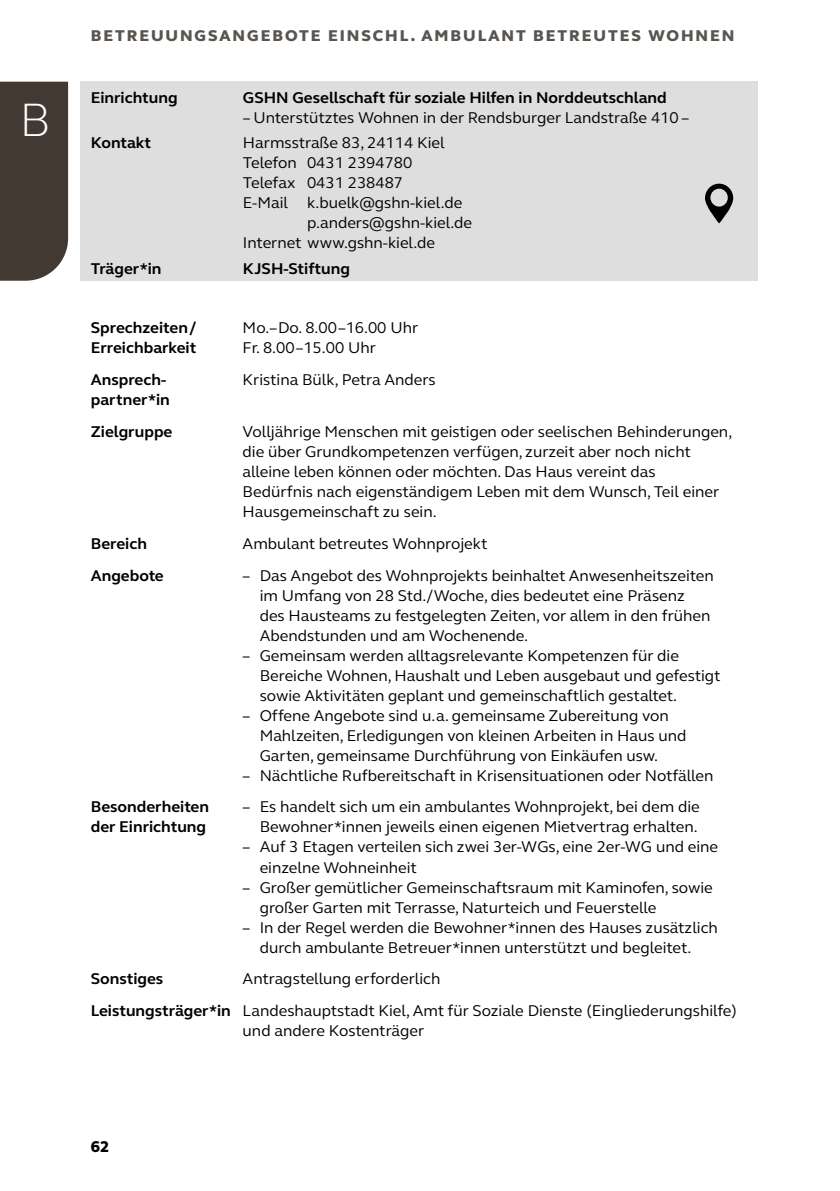
<style>
.page{position:relative;width:840px;height:1191px;background:#fff}
.page>*{position:absolute;margin:0;border:0;box-sizing:border-box;transform-origin:0 0}
.t1{font:300 48px "FS Elliot Pro";color:#fff}
.t2{font:16px/20px "FS Elliot Pro";color:#000}
.t3{font:700 16px "FS Elliot Pro";color:#000}
.t4{font:800 16px "FS Elliot Pro";letter-spacing:.12em;color:#59544f}
.t5{font:800 16px "FS Elliot Pro";color:#000}
.s1{font-weight:700}
</style>
<div class="page">
<div style="left:0;top:82px;width:68px;height:199px;background:#423932"></div>
<div style="left:81px;top:82px;width:676px;height:199px;background:#dedede"></div>
<svg style="left:705px;top:184px;width:27px;height:39px"></svg>
<h1 class="t1" style="left:20px;top:88px;width:33px">B</h1>
<p class="t4" style="left:91px;top:25px;width:644px">BETREUUNGSANGEBOTE EINSCHL. AMBULANT BETREUTES WOHNEN</p>
<p class="t3" style="left:91px;top:87px;width:88px">Einrichtung</p>
<p class="t3" style="left:243px;top:87px;width:425px">GSHN Gesellschaft für soziale Hilfen in Norddeutschland</p>
<p class="t2" style="left:243px;top:107px;width:447px">– Unterstütztes Wohnen in der Rendsburger Landstraße 410 –</p>
<p class="t3" style="left:91px;top:132px;width:62px">Kontakt</p>
<p class="t2" style="left:243px;top:133px;width:203px">Harmsstraße 83, 24114 Kiel</p>
<p class="t2" style="left:243px;top:153px;width:171px">Telefon 0431 2394780</p>
<p class="t2" style="left:243px;top:173px;width:162px">Telefax 0431 238487</p>
<p class="t2" style="left:243px;top:193px;width:221px">E-Mail k.buelk@gshn-kiel.de</p>
<p class="t2" style="left:307px;top:213px;width:166px">p.anders@gshn-kiel.de</p>
<p class="t2" style="left:243px;top:233px;width:193px">Internet www.gshn-kiel.de</p>
<p class="t3" style="left:91px;top:258px;width:72px">Träger*in</p>
<p class="t3" style="left:243px;top:258px;width:109px">KJSH-Stiftung</p>
<p class="t3" style="left:91px;top:317px;width:107px">Sprechzeiten /</p>
<p class="t2" style="left:242px;top:317px;width:177px">Mo.–Do. 8.00–16.00 Uhr</p>
<p class="t3" style="left:91px;top:337px;width:107px">Erreichbarkeit</p>
<p class="t2" style="left:242px;top:337px;width:135px">Fr. 8.00–15.00 Uhr</p>
<p class="t3" style="left:91px;top:369px;width:77px">Ansprech-</p>
<p class="t2" style="left:242px;top:369px;width:194px">Kristina Bülk, Petra Anders</p>
<p class="t3" style="left:91px;top:389px;width:80px">partner*in</p>
<p class="t3" style="left:91px;top:421px;width:83px">Zielgruppe</p>
<p class="t2" style="left:242px;top:421px;width:491px">Volljährige Menschen mit geistigen oder seelischen Behinderungen,</p>
<p class="t2" style="left:242px;top:441px;width:449px">die über Grundkompetenzen verfügen, zurzeit aber noch nicht</p>
<p class="t2" style="left:242px;top:461px;width:414px">alleine leben können oder möchten. Das Haus vereint das</p>
<p class="t2" style="left:242px;top:481px;width:478px">Bedürfnis nach eigenständigem Leben mit dem Wunsch, Teil einer</p>
<p class="t2" style="left:242px;top:501px;width:195px">Hausgemeinschaft zu sein.</p>
<p class="t3" style="left:91px;top:532px;width:58px">Bereich</p>
<p class="t2" style="left:242px;top:533px;width:246px">Ambulant betreutes Wohnprojekt</p>
<p class="t3" style="left:91px;top:564px;width:74px">Angebote</p>
<p class="t2" style="left:242px;top:565px;width:472px">– Das Angebot des Wohnprojekts beinhaltet Anwesenheitszeiten</p>
<p class="t2" style="left:259px;top:585px;width:426px">im Umfang von 28 Std./Woche, dies bedeutet eine Präsenz</p>
<p class="t2" style="left:259px;top:605px;width:452px">des Hausteams zu festgelegten Zeiten, vor allem in den frühen</p>
<p class="t2" style="left:259px;top:625px;width:270px">Abendstunden und am Wochenende.</p>
<p class="t2" style="left:259px;top:645px;width:462px;text-indent:-17px">– Gemeinsam werden alltagsrelevante Kompetenzen für die<br>Bereiche Wohnen, Haushalt und Leben ausgebaut und gefestigt sowie Aktivitäten geplant und gemeinschaftlich gestaltet.</p>
<p class="t2" style="left:259px;top:705px;width:428px;text-indent:-17px">– Offene Angebote sind u.a. gemeinsame Zubereitung von<br>Mahlzeiten, Erledigungen von kleinen Arbeiten in Haus und<br>Garten, gemeinsame Durchführung von Einkäufen usw.</p>
<p class="t2" style="left:242px;top:765px;width:472px">– Nächtliche Rufbereitschaft in Krisensituationen oder Notfällen</p>
<p class="t3" style="left:91px;top:796px;width:120px">Besonderheiten</p>
<p class="t2" style="left:242px;top:796px;width:458px">– Es handelt sich um ein ambulantes Wohnprojekt, bei dem die</p>
<p class="t3" style="left:91px;top:816px;width:117px">der Einrichtung</p>
<p class="t2" style="left:259px;top:816px;width:439px">Bewohner*innen jeweils einen eigenen Mietvertrag erhalten.</p>
<p class="t2" style="left:259px;top:836px;width:460px;text-indent:-17px">– Auf 3 Etagen verteilen sich zwei 3er-WGs, eine 2er-WG und eine einzelne Wohneinheit</p>
<p class="t2" style="left:259px;top:876px;width:454px;text-indent:-17px">– Großer gemütlicher Gemeinschaftsraum mit Kaminofen, sowie großer Garten mit Terrasse, Naturteich und Feuerstelle</p>
<p class="t2" style="left:242px;top:916px;width:476px;text-align:center">– In der Regel werden die Bewohner*innen des Hauses zusätzlich durch ambulante Betreuer*innen unterstützt und begleitet.</p>
<p class="t3" style="left:91px;top:968px;width:74px">Sonstiges</p>
<p class="t2" style="left:242px;top:968px;width:199px">Antragstellung erforderlich</p>
<p class="t2" style="left:242px;top:1000px;width:495px;text-indent:-152px"><span class="s1">Leistungsträger*in</span> Landeshauptstadt Kiel, Amt für Soziale Dienste (Eingliederungshilfe) und andere Kostenträger</p>
<p class="t5" style="left:91px;top:1135px;width:20px">62</p>
</div>
